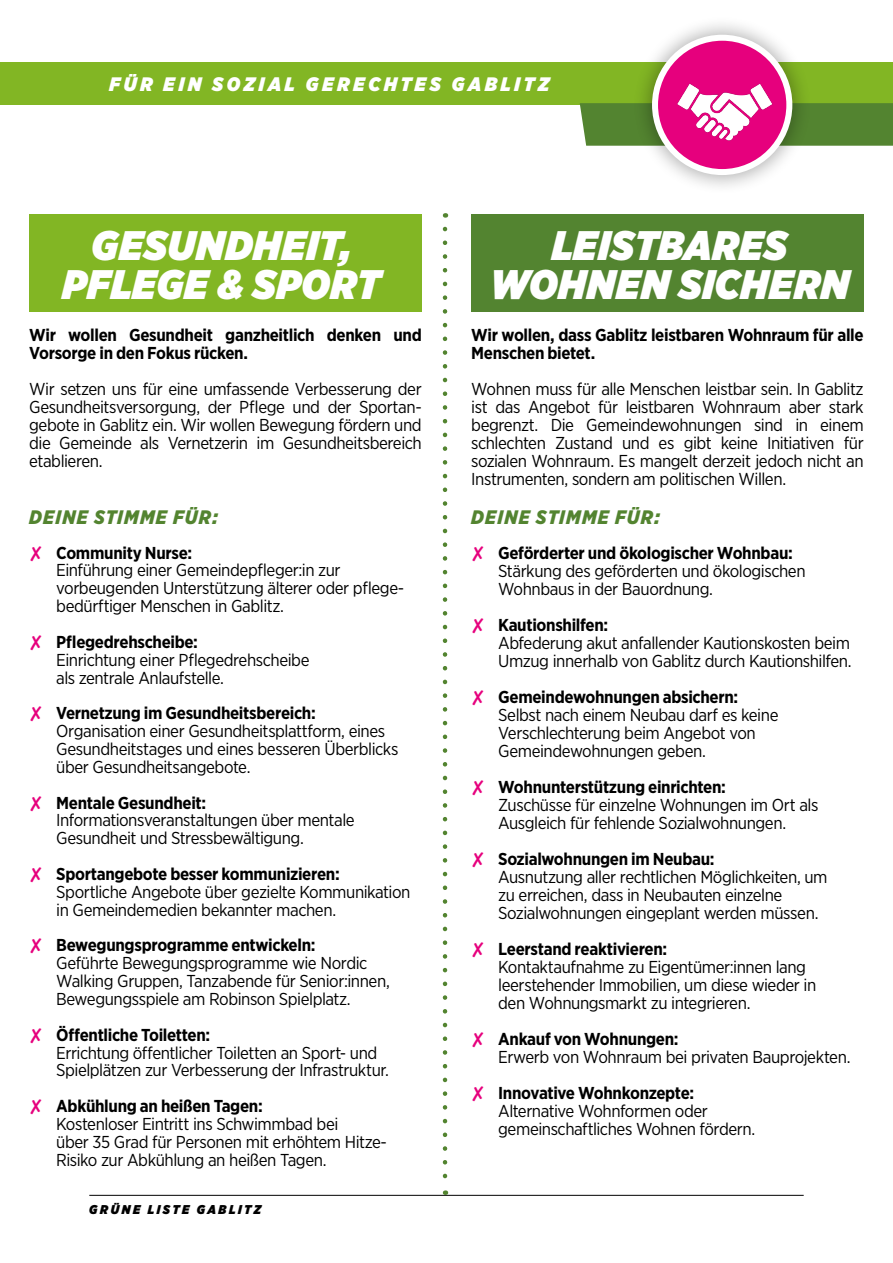
<style>
.page{position:relative;width:893px;height:1263px;background:#fff}
.page>*{position:absolute;margin:0;border:0;box-sizing:border-box;transform-origin:0 0}
.t1{font:italic 900 41.25px/39px "Gotham Narrow";letter-spacing:.02em;color:#fff;text-align:center}
.t2{font:italic 900 19.5px "Gotham Narrow";letter-spacing:.06em;color:#538430}
.t3{font:italic 900 19.5px "Gotham Narrow";letter-spacing:.185em;color:#fff}
.t4{font:17.25px/18px "Gotham Narrow";letter-spacing:-.025em;color:#000}
.t5{font:700 17.25px/18px "Gotham Narrow";letter-spacing:-.02em;color:#000}
.t6{font:italic 900 12.75px "Gotham Narrow";letter-spacing:.195em;color:#000}
.s1{color:#e6007d}
.s2{font-weight:700}
</style>
<div class="page">
<hr style="left:89px;top:1195px;width:715px;height:1px;background:#000">
<div style="left:0;top:62px;width:893px;height:43px;background:#82b624"></div>
<div style="left:580px;top:103px;width:313px;height:43px;background:#538430"></div>
<div style="left:632px;top:15px;width:180px;height:180px;background:#000;opacity:.3"></div>
<div style="left:655px;top:38px;width:134px;height:134px;background:#e6007d;border-radius:50%"></div>
<div style="left:652px;top:35px;width:140px;height:140px;border:6px solid #fff;border-radius:50%"></div>
<img style="left:674px;top:83px;width:104px;height:65px">
<svg style="left:443px;top:229px;width:4px;height:966px"></svg>
<div style="left:29px;top:214px;width:393px;height:98px;background:#82b624"></div>
<div style="left:471px;top:214px;width:393px;height:98px;background:#538430"></div>
<p class="t3" style="left:109px;top:71px;width:441px">FÜR EIN SOZIAL GERECHTES GABLITZ</p>
<h1 class="t1" style="left:63px;top:225px;width:319px">GESUNDHEIT,<br>PFLEGE &amp; SPORT</h1>
<p class="t5" style="left:29px;top:326px;width:394px">Wir wollen Gesundheit ganzheitlich denken und<br>Vorsorge in den Fokus rücken.</p>
<p class="t4" style="left:29px;top:380px;width:394px;text-align:justify">Wir setzen uns für eine umfassende Verbesserung der Gesundheitsversorgung, der Pflege und der Sportan&shy;gebote in Gablitz ein. Wir wollen Bewegung fördern und die Gemeinde als Vernetzerin im Gesundheitsbereich etablieren.</p>
<p class="t2" style="left:29px;top:504px;width:190px">DEINE STIMME FÜR:</p>
<p class="t4" style="left:56px;top:543px;width:350px;text-indent:-27px"><span class="s1">✘</span> <span class="s2">Community Nurse:<br></span>Einführung einer Gemeindepfleger:in zur vorbeugenden Unterstützung älterer oder pflege&shy;bedürftiger Menschen in Gablitz.</p>
<p class="t4" style="left:56px;top:632px;width:255px;text-indent:-27px"><span class="s1">✘</span> <span class="s2">Pflegedrehscheibe:<br></span>Einrichtung einer Pflegedrehscheibe als zentrale Anlaufstelle.</p>
<p class="t4" style="left:56px;top:704px;width:344px;text-indent:-27px"><span class="s1">✘</span> <span class="s2">Vernetzung im Gesundheitsbereich:<br></span>Organisation einer Gesundheitsplattform, eines Gesundheitstages und eines besseren Überblicks über Gesundheitsangebote.</p>
<p class="t4" style="left:56px;top:793px;width:300px;text-indent:-27px"><span class="s1">✘</span> <span class="s2">Mentale Gesundheit:<br></span>Informationsveranstaltungen über mentale<br>Gesundheit und Stressbewältigung.</p>
<p class="t4" style="left:56px;top:865px;width:356px;text-indent:-27px"><span class="s1">✘</span> <span class="s2">Sportangebote besser kommunizieren:<br></span>Sportliche Angebote über gezielte Kommunikation in Gemeindemedien bekannter machen.</p>
<p class="t4" style="left:56px;top:936px;width:335px;text-indent:-27px"><span class="s1">✘</span> <span class="s2">Bewegungsprogramme entwickeln:<br></span>Geführte Bewegungsprogramme wie Nordic Walking Gruppen, Tanzabende für Senior:innen, Bewegungsspiele am Robinson Spielplatz.</p>
<p class="t4" style="left:56px;top:1025px;width:334px;text-indent:-27px"><span class="s1">✘</span> <span class="s2">Öffentliche Toiletten:<br></span>Errichtung öffentlicher Toiletten an Sport- und<br>Spielplätzen zur Verbesserung der Infrastruktur.</p>
<p class="t4" style="left:56px;top:1097px;width:332px;text-indent:-27px"><span class="s1">✘</span> <span class="s2">Abkühlung an heißen Tagen:<br></span>Kostenloser Eintritt ins Schwimmbad bei<br>über 35 Grad für Personen mit erhöhtem Hitze-Risiko zur Abkühlung an heißen Tagen.</p>
<p class="t6" style="left:89px;top:1200px;width:173px">GRÜNE LISTE GABLITZ</p>
<h1 class="t1" style="left:490px;top:225px;width:360px">LEISTBARES<br>WOHNEN SICHERN</h1>
<p class="t5" style="left:471px;top:326px;width:394px">Wir wollen, dass Gablitz leistbaren Wohnraum für alle<br>Menschen bietet.</p>
<p class="t4" style="left:471px;top:380px;width:394px;text-align:justify">Wohnen muss für alle Menschen leistbar sein. In Gablitz ist das Angebot für leistbaren Wohnraum aber stark begrenzt. Die Gemeindewohnungen sind in einem schlechten Zustand und es gibt keine Initiativen für sozialen Wohnraum. Es mangelt derzeit jedoch nicht an Instrumenten, sondern am politischen Willen.</p>
<p class="t2" style="left:471px;top:504px;width:190px">DEINE STIMME FÜR:</p>
<p class="t4" style="left:498px;top:543px;width:309px;text-indent:-27px"><span class="s1">✘</span> <span class="s2">Geförderter und ökologischer Wohnbau:<br></span>Stärkung des geförderten und ökologischen<br>Wohnbaus in der Bauordnung.</p>
<p class="t4" style="left:498px;top:615px;width:355px;text-indent:-27px"><span class="s1">✘</span> <span class="s2">Kautionshilfen:<br></span>Abfederung akut anfallender Kautionskosten beim<br>Umzug innerhalb von Gablitz durch Kautionshilfen.</p>
<p class="t4" style="left:498px;top:687px;width:282px;text-indent:-27px"><span class="s1">✘</span> <span class="s2">Gemeindewohnungen absichern:<br></span>Selbst nach einem Neubau darf es keine Verschlechterung beim Angebot von Gemeindewohnungen geben.</p>
<p class="t4" style="left:498px;top:777px;width:322px;text-indent:-27px"><span class="s1">✘</span> <span class="s2">Wohnunterstützung einrichten:<br></span>Zuschüsse für einzelne Wohnungen im Ort als<br>Ausgleich für fehlende Sozialwohnungen.</p>
<p class="t4" style="left:498px;top:849px;width:331px;text-indent:-27px"><span class="s1">✘</span> <span class="s2">Sozialwohnungen im Neubau:<br></span>Ausnutzung aller rechtlichen Möglichkeiten, um zu erreichen, dass in Neubauten einzelne Sozialwohnungen eingeplant werden müssen.</p>
<p class="t4" style="left:498px;top:939px;width:320px;text-indent:-27px"><span class="s1">✘</span> <span class="s2">Leerstand reaktivieren:<br></span>Kontaktaufnahme zu Eigentümer:innen lang leerstehender Immobilien, um diese wieder in den Wohnungsmarkt zu integrieren.</p>
<p class="t4" style="left:498px;top:1029px;width:354px;text-indent:-27px"><span class="s1">✘</span> <span class="s2">Ankauf von Wohnungen:<br></span>Erwerb von Wohnraum bei privaten Bauprojekten.</p>
<p class="t4" style="left:498px;top:1083px;width:259px;text-indent:-27px"><span class="s1">✘</span> <span class="s2">Innovative Wohnkonzepte:<br></span>Alternative Wohnformen oder gemeinschaftliches Wohnen fördern.</p>
</div>
